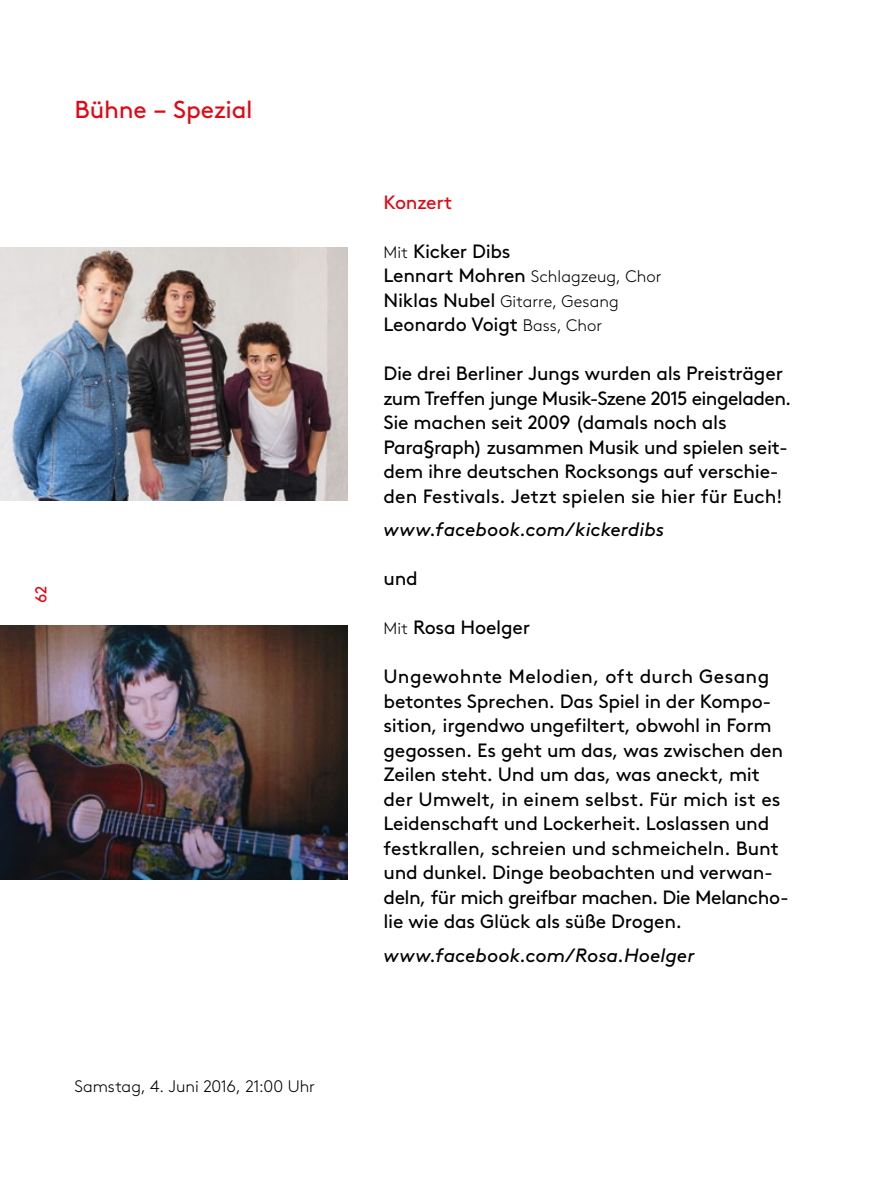
<style>
.page{position:relative;width:893px;height:1191px;background:#fff}
.page>*{position:absolute;margin:0;border:0;box-sizing:border-box;transform-origin:0 0}
.t1{font:24.5px "Brown Pro";letter-spacing:-.01em;color:#e30613}
.t2{font:19.25px/24.5px "Brown Pro";letter-spacing:-.015em;color:#000}
.t3{font:italic 19.25px "Brown Pro";color:#000}
.t4{font:19.25px "Brown Pro";letter-spacing:-.01em;color:#e30613}
.t5{font:300 16.62px/24.5px "Brown Pro";color:#000}
.t6{font:15.75px "Brown Pro";color:#e30613}
.s1{font-weight:300;font-size:16.62px}
.s2{font-weight:400;font-size:19.25px}
</style>
<div class="page">
<img style="left:0;top:247px;width:348px;height:254px">
<img style="left:0;top:625px;width:348px;height:254px">
<p class="t1" style="left:74px;top:90px;width:180px">Bühne − Spezial</p>
<p class="t6" style="left:29px;top:603px;width:18px;rotate:-90deg">62</p>
<p class="t5" style="left:74px;top:1072px;width:242px">Samstag, 4. Juni 2016, 21:00 Uhr</p>
<p class="t4" style="left:384px;top:187px;width:70px">Konzert</p>
<p class="t2" style="left:384px;top:237px;width:129px"><span class="s1">Mit</span> Kicker Dibs</p>
<p class="t5" style="left:384px;top:263px;width:280px"><span class="s2">Lennart Mohren</span> Schlagzeug, Chor<br><span class="s2">Niklas Nubel</span> Gitarre, Gesang</p>
<p class="t2" style="left:384px;top:311px;width:220px">Leonardo Voigt <span class="s1">Bass, Chor</span></p>
<p class="t2" style="left:384px;top:360px;width:409px">Die drei Berliner Jungs wurden als Preisträger zum Treffen junge Musik-Szene 2015 eingeladen.<br>Sie machen seit 2009 (damals noch als Para§raph) zusammen Musik und spielen seit&shy;dem ihre deutschen Rocksongs auf verschie&shy;den Festivals. Jetzt spielen sie hier für Euch!</p>
<p class="t3" style="left:384px;top:515px;width:282px">www.facebook.com/kickerdibs</p>
<p class="t2" style="left:384px;top:564px;width:36px">und</p>
<p class="t2" style="left:384px;top:613px;width:148px"><span class="s1">Mit</span> Rosa Hoelger</p>
<p class="t2" style="left:384px;top:662px;width:407px">Ungewohnte Melodien, oft durch Gesang betontes Sprechen. Das Spiel in der Kompo&shy;sition, irgendwo ungefiltert, obwohl in Form gegossen. Es geht um das, was zwischen den Zeilen steht. Und um das, was aneckt, mit der Umwelt, in einem selbst. Für mich ist es Leidenschaft und Lockerheit. Loslassen und festkrallen, schreien und schmeicheln. Bunt und dunkel. Dinge beobachten und verwan&shy;deln, für mich greifbar machen. Die Melancho&shy;lie wie das Glück als süße Drogen.</p>
<p class="t3" style="left:384px;top:940px;width:312px">www.facebook.com/Rosa.Hoelger</p>
</div>
